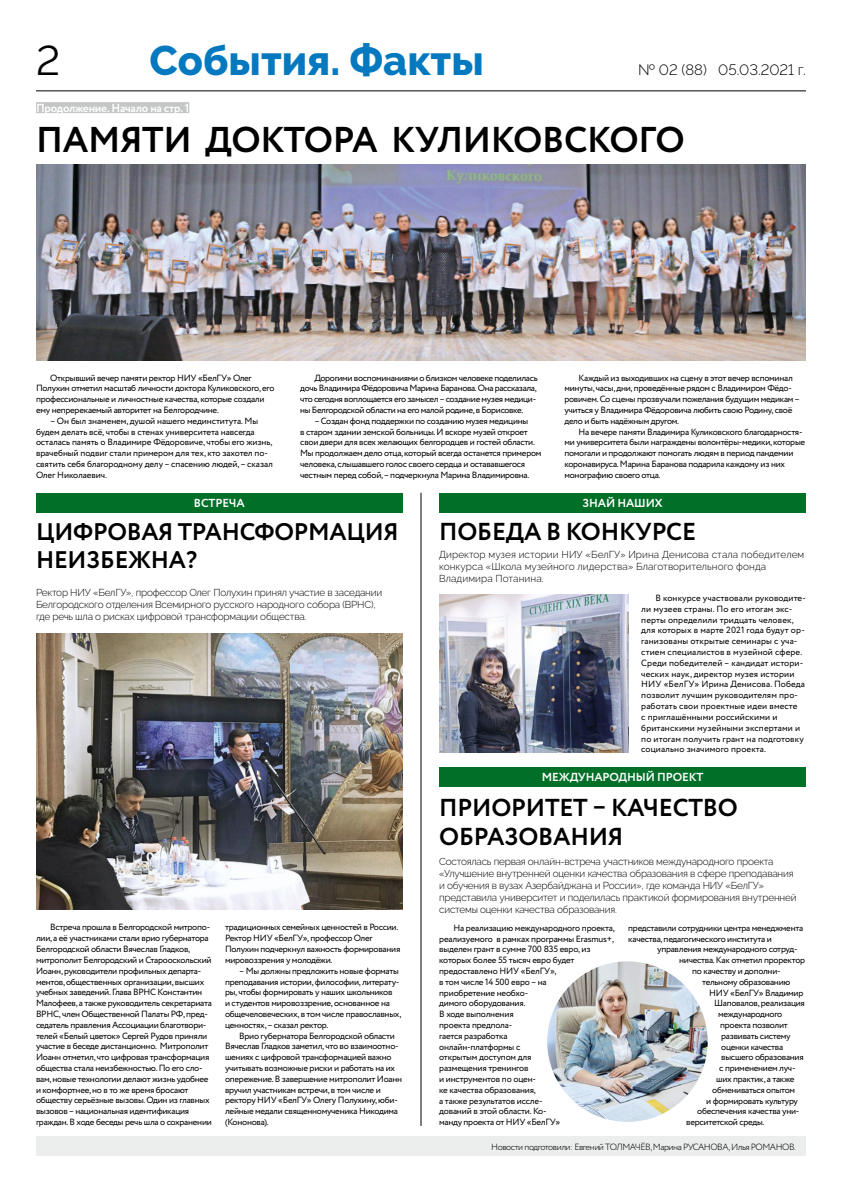
<style>
.page{position:relative;width:842px;height:1191px;background:#fff}
.page>*{position:absolute;margin:0;border:0;box-sizing:border-box;transform-origin:0 0}
.t1{font:800 41.3px "Raleway";color:#0479bf}
.t2{font:41.3px "Raleway";color:#000}
.t3{font:700 35.9px "Circe";letter-spacing:-.01em;color:#000}
.t4{font:700 24.5px/29.4px "Circe";letter-spacing:-.01em;color:#000}
.t5{font:700 24px/28.8px "Circe";letter-spacing:-.01em;color:#000}
.t6{font:300 15px "Raleway";color:#000}
.t7{font:700 11.6px "Circe";letter-spacing:-.01em;color:#fff}
.t8{font:300 10px/12px "Raleway";letter-spacing:-.02em;color:#000}
.t9{font:300 10px/12px "Raleway";letter-spacing:.01em;color:#000}
.t10{font:9px/10.8px "Circe";letter-spacing:-.03em;color:#000}
.t11{font:9px/10.8px "Circe";letter-spacing:.01em;color:#000}
.t12{font:9px/10.8px "Circe";letter-spacing:-.01em;color:#000}
.t13{font:300 9px "Circe";letter-spacing:-.05em;color:#000}
</style>
<div class="page">
<hr style="left:36px;top:91px;width:770px;height:1px;background:#000">
<div style="left:36px;top:493px;width:367px;height:19px;background:#006f27"></div>
<div style="left:36px;top:1136px;width:770px;height:20px;background:#eceded"></div>
<hr style="left:420px;top:493px;width:1px;height:632px;background:#000">
<img style="left:36px;top:165px;width:770px;height:196px">
<div style="left:36px;top:102px;width:153px;height:11px;background:#c5c6c6"></div>
<img style="left:36px;top:634px;width:367px;height:275px">
<div style="left:439px;top:766px;width:367px;height:20px;background:#006f27"></div>
<div style="left:439px;top:493px;width:367px;height:19px;background:#006f27"></div>
<img style="left:547px;top:961px;width:161px;height:160px;border-radius:80px">
<img style="left:439px;top:594px;width:189px;height:158px">
<h1 class="t2" style="left:36px;top:36px;width:25px">2</h1>
<h1 class="t1" style="left:149px;top:37px;width:336px">События. Факты</h1>
<p class="t7" style="left:36px;top:101px;width:155px">Продолжение. Начало на стр. 1</p>
<h3 class="t6" style="left:638px;top:61px;width:169px">№ 02 (88) 05.03.2021 г.</h3>
<h2 class="t3" style="left:36px;top:120px;width:650px">ПАМЯТИ ДОКТОРА КУЛИКОВСКОГО</h2>
<p class="t10" style="left:36px;top:372px;width:240px;text-indent:14px">Открывший вечер памяти ректор НИУ «БелГУ» Олег Полухин отметил масштаб личности доктора Куликовского, его профессиональные и личностные качества, которые создали ему непререкаемый авторитет на Белгородчине.</p>
<p class="t12" style="left:36px;top:415px;width:238px;text-indent:14px">– Он был знаменем, душой нашего мединститута. Мы будем делать всё, чтобы в стенах университета навсегда осталась память о Владимире Фёдоровиче, чтобы его жизнь, врачебный подвиг стали примером для тех, кто захотел по&shy;святить себя благородному делу – спасению людей, – сказал Олег Николаевич.</p>
<p class="t7" style="left:194px;top:497px;width:52px">ВСТРЕЧА</p>
<p class="t10" style="left:300px;top:372px;width:239px;text-indent:14px">Дорогими воспоминаниями о близком человеке поделилась дочь Владимира Фёдоровича Марина Баранова. Она рассказала, что сегодня воплощается его замысел – создание музея медици&shy;ны Белгородской области на его малой родине, в Борисовке.</p>
<p class="t10" style="left:300px;top:415px;width:243px;text-indent:14px">– Создан фонд поддержки по созданию музея медицины<br>в старом здании земской больницы. И вскоре музей откроет свои двери для всех желающих белгородцев и гостей области.<br>Мы продолжаем дело отца, который всегда останется примером человека, слышавшего голос своего сердца и остававшегося честным перед собой, – подчеркнула Марина Владимировна.</p>
<p class="t10" style="left:564px;top:372px;width:237px;text-indent:14px">Каждый из выходивших на сцену в этот вечер вспоминал минуты, часы, дни, проведённые рядом с Владимиром Фёдо&shy;ровичем. Со сцены прозвучали пожелания будущим медикам – учиться у Владимира Фёдоровича любить свою Родину, своё дело и быть надёжным другом.</p>
<p class="t10" style="left:564px;top:426px;width:242px;text-indent:14px">На вечере памяти Владимира Куликовского благодарностя&shy;ми университета были награждены волонтёры-медики, которые помогали и продолжают помогать людям в период пандемии коронавируса. Марина Баранова подарила каждому из них монографию своего отца.</p>
<p class="t7" style="left:582px;top:497px;width:82px">ЗНАЙ НАШИХ</p>
<h3 class="t5" style="left:36px;top:517px;width:364px">ЦИФРОВАЯ ТРАНСФОРМАЦИЯ<br>НЕИЗБЕЖНА?</h3>
<p class="t8" style="left:36px;top:586px;width:348px">Ректор НИУ «БелГУ», профессор Олег Полухин принял участие в заседании<br>Белгородского отделения Всемирного русского народного собора (ВРНС), где речь шла о рисках цифровой трансформации общества.</p>
<p class="t10" style="left:36px;top:922px;width:177px;text-indent:14px">Встреча прошла в Белгородской митропо&shy;лии, а её участниками стали врио губернатора Белгородской области Вячеслав Гладков, митрополит Белгородский и Старооскольский Иоанн, руководители профильных департа&shy;ментов, общественных организации, высших учебных заведений. Глава ВРНС Константин Малофеев, а также руководитель секретариата ВРНС, член Общественной Палаты РФ, пред&shy;седатель правления Ассоциации благотвори&shy;телей «Белый цветок» Сергей Рудов приняли участие в беседе дистанционно. Митрополит Иоанн отметил, что цифровая трансформация общества стала неизбежностью. По его сло&shy;вам, новые технологии делают жизнь удобнее и комфортнее, но в то же время бросают обществу серьёзные вызовы. Один из главных вызовов – национальная идентификация граждан. В ходе беседы речь шла о сохранении</p>
<p class="t10" style="left:225px;top:922px;width:177px">традиционных семейных ценностей в России.<br>Ректор НИУ «БелГУ», профессор Олег Полухин подчеркнул важность формирования мировоззрения у молодёжи.</p>
<p class="t10" style="left:225px;top:965px;width:178px;text-indent:14px">– Мы должны предложить новые форматы преподавания истории, философии, литерату&shy;ры, чтобы формировать у наших школьников<br>и студентов мировоззрение, основанное на общечеловеческих, в том числе православных, ценностях, – сказал ректор.</p>
<p class="t10" style="left:225px;top:1030px;width:179px;text-indent:14px">Врио губернатора Белгородской области Вячеслав Гладков заметил, что во взаимоотно&shy;шениях с цифровой трансформацией важно учитывать возможные риски и работать на их опережение. В завершение митрополит Иоанн вручил участникам встречи, в том числе и ректору НИУ «БелГУ» Олегу Полухину, юби&shy;лейные медали священномученика Никодима (Кононова).</p>
<h3 class="t4" style="left:439px;top:517px;width:258px">ПОБЕДА В КОНКУРСЕ</h3>
<p class="t9" style="left:439px;top:549px;width:367px">Директор музея истории НИУ «БелГУ» Ирина Денисова стала победителем конкурса «Школа музейного лидерства» Благотворительного фонда<br>Владимира Потанина.</p>
<p class="t11" style="left:641px;top:593px;width:166px;text-indent:14px">В конкурсе участвовали руководите&shy;ли музеев страны. По его итогам экс&shy;перты определили тридцать человек, для которых в марте 2021 года будут ор&shy;ганизованы открытые семинары с уча&shy;стием специалистов в музейной сфере.<br>Среди победителей – кандидат истори&shy;ческих наук, директор музея истории НИУ «БелГУ» Ирина Денисова. Победа позволит лучшим руководителям про&shy;работать свои проектные идеи вместе<br>с приглашёнными российскими и британскими музейными экспертами и по итогам получить грант на подготовку социально значимого проекта.</p>
<p class="t7" style="left:542px;top:770px;width:163px">МЕЖДУНАРОДНЫЙ ПРОЕКТ</p>
<h3 class="t4" style="left:439px;top:793px;width:300px">ПРИОРИТЕТ КАЧЕСТВО<br>ОБРАЗОВАНИЯ</h3>
<p class="t8" style="left:439px;top:855px;width:359px">Состоялась первая онлайн-встреча участников международного проекта «Улучшение внутренней оценки качества образования в сфере преподавания и обучения в вузах Азербайджана и России», где команда НИУ «БелГУ» представила университет и поделилась практикой формирования внутренней системы оценки качества образования.</p>
<p class="t10" style="left:439px;top:922px;width:177px;text-indent:14px">На реализацию международного проекта, реализуемого в рамках программы Erasmus+, выделен грант в сумме 700 835 евро, из которых более 55 тысяч евро будет предоставлено НИУ «БелГУ»,<br>в том числе 14 500 евро – на<br>приобретение необхо-<br>димого оборудования.<br>В ходе выполнения<br>проекта предпола-<br>гается разработка<br>онлайн-платформы с<br>открытым доступом для<br>размещения тренингов<br>и инструментов по оцен-<br>ке качества образования,<br>а также результатов иссле-<br>дований в этой области. Ко-<br>манду проекта от НИУ «БелГУ»</p>
<p class="t10" style="left:628px;top:922px;width:176px">представили сотрудники центра менеджмента качества, педагогического института и</p>
<p class="t10" style="left:657px;top:944px;width:142px">управления международного сотруд-</p>
<p class="t10" style="left:679px;top:955px;width:127px">ничества. Как отметил проректор</p>
<p class="t10" style="left:692px;top:965px;width:90px">по качеству и дополни-</p>
<p class="t10" style="left:702px;top:976px;width:90px">тельному образованию</p>
<p class="t10" style="left:709px;top:987px;width:96px">НИУ «БелГУ» Владимир</p>
<p class="t10" style="left:714px;top:998px;width:92px">Шаповалов, реализация</p>
<p class="t10" style="left:718px;top:1009px;width:66px">международного</p>
<p class="t10" style="left:720px;top:1019px;width:69px">проекта позволит</p>
<p class="t10" style="left:721px;top:1030px;width:71px">развивать систему</p>
<p class="t10" style="left:721px;top:1041px;width:64px">оценки качества</p>
<p class="t10" style="left:721px;top:1052px;width:84px">высшего образования</p>
<p class="t10" style="left:719px;top:1063px;width:78px">с применением луч-</p>
<p class="t10" style="left:716px;top:1073px;width:80px">ших практик, а также</p>
<p class="t10" style="left:712px;top:1084px;width:85px">обмениваться опытом</p>
<p class="t10" style="left:706px;top:1095px;width:93px">и формировать культуру</p>
<p class="t10" style="left:697px;top:1106px;width:104px">обеспечения качества уни-</p>
<p class="t10" style="left:686px;top:1117px;width:80px">верситетской среды.</p>
<p class="t13" style="left:491px;top:1140px;width:306px">Новости подготовили: Евгений ТОЛМАЧЁВ, Марина РУСАНОВА, Илья РОМАНОВ.</p>
</div>
